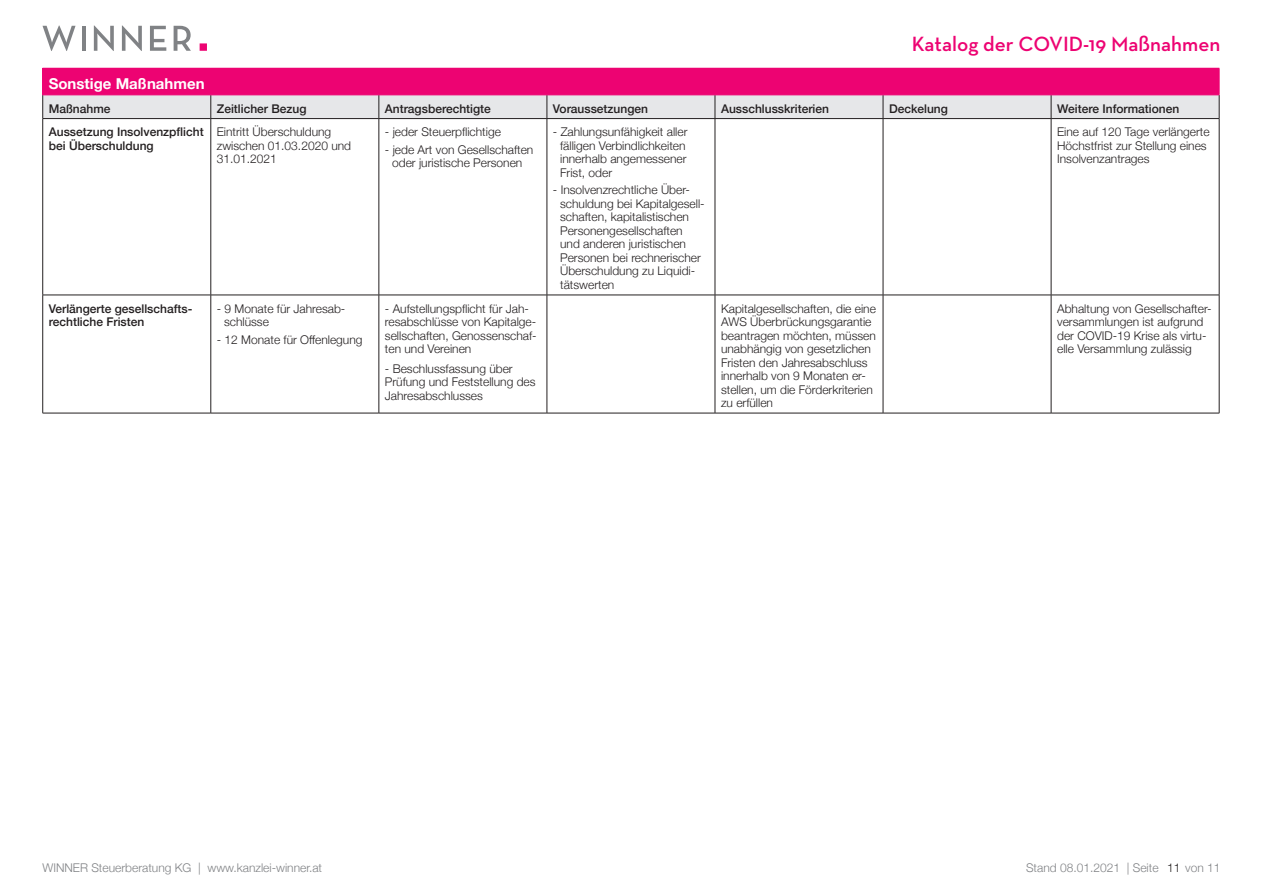
<style>
.page{position:relative;width:1263px;height:893px;background:#fff}
.page>*{position:absolute;margin:0;border:0;box-sizing:border-box;transform-origin:0 0}
.t1{font:600 21px "Neutraface Text";color:#ed0372}
.t2{font:700 15px "Helvetica Neue";color:#fff}
.t3{font:300 12px/13.5px "Helvetica Neue";color:#231f20}
.t4{font:500 12px/13.5px "Helvetica Neue";color:#231f20}
.t5{font:300 12px "Helvetica Neue";color:#808285}
.s1{color:#231f20}
</style>
<div class="page">
<svg style="left:200px;top:43px;width:7px;height:8px"></svg>
<svg style="left:43px;top:26px;width:33px;height:25px"></svg>
<hr style="left:82px;top:26px;width:4px;height:25px;background:#808285">
<svg style="left:94px;top:26px;width:20px;height:25px"></svg>
<svg style="left:122px;top:26px;width:20px;height:25px"></svg>
<svg style="left:150px;top:26px;width:16px;height:25px"></svg>
<svg style="left:174px;top:26px;width:17px;height:25px"></svg>
<hr style="left:42px;top:119px;width:1px;height:176px;background:#231f20">
<hr style="left:211px;top:119px;width:1px;height:176px;background:#231f20">
<hr style="left:379px;top:119px;width:1px;height:176px;background:#231f20">
<hr style="left:547px;top:119px;width:1px;height:176px;background:#231f20">
<hr style="left:715px;top:119px;width:1px;height:176px;background:#231f20">
<hr style="left:883px;top:119px;width:1px;height:176px;background:#231f20">
<hr style="left:1051px;top:119px;width:1px;height:176px;background:#231f20">
<hr style="left:1219px;top:119px;width:1px;height:176px;background:#231f20">
<hr style="left:43px;top:295px;width:168px;height:1px;background:#231f20">
<hr style="left:42px;top:295px;width:1px;height:118px;background:#231f20">
<hr style="left:211px;top:295px;width:168px;height:1px;background:#231f20">
<hr style="left:211px;top:295px;width:1px;height:118px;background:#231f20">
<hr style="left:379px;top:295px;width:168px;height:1px;background:#231f20">
<hr style="left:379px;top:295px;width:1px;height:118px;background:#231f20">
<hr style="left:547px;top:295px;width:168px;height:1px;background:#231f20">
<hr style="left:547px;top:295px;width:1px;height:118px;background:#231f20">
<hr style="left:715px;top:295px;width:168px;height:1px;background:#231f20">
<hr style="left:715px;top:295px;width:1px;height:118px;background:#231f20">
<hr style="left:883px;top:295px;width:168px;height:1px;background:#231f20">
<hr style="left:883px;top:295px;width:1px;height:118px;background:#231f20">
<hr style="left:1051px;top:295px;width:168px;height:1px;background:#231f20">
<hr style="left:1051px;top:295px;width:1px;height:118px;background:#231f20">
<hr style="left:1219px;top:295px;width:1px;height:118px;background:#231f20">
<hr style="left:43px;top:413px;width:168px;height:1px;background:#231f20">
<hr style="left:211px;top:413px;width:168px;height:1px;background:#231f20">
<hr style="left:379px;top:413px;width:168px;height:1px;background:#231f20">
<hr style="left:547px;top:413px;width:168px;height:1px;background:#231f20">
<hr style="left:715px;top:413px;width:168px;height:1px;background:#231f20">
<hr style="left:883px;top:413px;width:168px;height:1px;background:#231f20">
<hr style="left:1051px;top:413px;width:168px;height:1px;background:#231f20">
<svg style="left:42px;top:68px;width:1178px;height:51px;background:#e567a4"></svg>
<hr style="left:43px;top:95px;width:168px;height:1px;background:#ed0372">
<hr style="left:211px;top:95px;width:168px;height:1px;background:#ed0372">
<hr style="left:379px;top:95px;width:168px;height:1px;background:#ed0372">
<hr style="left:547px;top:95px;width:168px;height:1px;background:#ed0372">
<hr style="left:715px;top:95px;width:168px;height:1px;background:#ed0372">
<hr style="left:883px;top:95px;width:168px;height:1px;background:#ed0372">
<hr style="left:1051px;top:95px;width:168px;height:1px;background:#ed0372">
<h1 class="t1" style="left:912px;top:31px;width:310px">Katalog der COVID-19 Maßnahmen</h1>
<p class="t2" style="left:49px;top:72px;width:157px">Sonstige Maßnahmen</p>
<p class="t4" style="left:49px;top:101px;width:63px">Maßnahme</p>
<p class="t4" style="left:217px;top:101px;width:91px">Zeitlicher Bezug</p>
<p class="t4" style="left:385px;top:101px;width:108px">Antragsberechtigte</p>
<p class="t4" style="left:553px;top:101px;width:97px">Voraussetzungen</p>
<p class="t4" style="left:721px;top:101px;width:110px">Ausschlusskriterien</p>
<p class="t4" style="left:889px;top:101px;width:60px">Deckelung</p>
<p class="t4" style="left:1057px;top:101px;width:124px">Weitere Informationen</p>
<p class="t4" style="left:49px;top:124px;width:156px">Aussetzung Insolvenzpflicht bei Überschuldung</p>
<p class="t3" style="left:217px;top:124px;width:136px">Eintritt Überschuldung zwischen 01.03.2020 und<br>31.01.2021</p>
<p class="t3" style="left:385px;top:124px;width:118px">- jeder Steuerpflichtige</p>
<p class="t3" style="left:560px;top:124px;width:129px;text-indent:-7px">- Zahlungsunfähigkeit aller fälligen Verbindlichkeiten innerhalb angemessener<br>Frist, oder</p>
<p class="t3" style="left:560px;top:183px;width:146px;text-indent:-7px">- Insolvenzrechtliche Über&shy;schuldung bei Kapitalgesell&shy;schaften, kapitalistischen<br>Personengesellschaften und anderen juristischen<br>Personen bei rechnerischer<br>Überschuldung zu Liquidi&shy;tätswerten</p>
<p class="t3" style="left:1057px;top:124px;width:154px">Eine auf 120 Tage verlängerte<br>Höchstfrist zur Stellung eines<br>Insolvenzantrages</p>
<p class="t3" style="left:385px;top:142px;width:150px;text-align:center">- jede Art von Gesellschaften oder juristische Personen</p>
<p class="t4" style="left:49px;top:301px;width:145px">Verlängerte gesellschafts&shy;rechtliche Fristen</p>
<p class="t3" style="left:224px;top:301px;width:123px;text-indent:-7px">- 9 Monate für Jahresab&shy;schlüsse</p>
<p class="t3" style="left:217px;top:332px;width:147px">- 12 Monate für Offenlegung</p>
<p class="t3" style="left:385px;top:301px;width:153px">- Aufstellungspflicht für Jah&shy;resabschlüsse von Kapitalge&shy;sellschaften, Genossenschaf&shy;ten und Vereinen</p>
<p class="t3" style="left:385px;top:361px;width:152px">- Beschlussfassung über<br>Prüfung und Feststellung des<br>Jahresabschlusses</p>
<p class="t3" style="left:721px;top:301px;width:156px">Kapitalgesellschaften, die eine<br>AWS Überbrückungsgarantie beantragen möchten, müssen unabhängig von gesetzlichen<br>Fristen den Jahresabschluss innerhalb von 9 Monaten er&shy;stellen, um die Förderkriterien zu erfüllen</p>
<p class="t3" style="left:1057px;top:301px;width:156px">Abhaltung von Gesellschafter&shy;versammlungen ist aufgrund der COVID-19 Krise als virtu&shy;elle Versammlung zulässig</p>
<p class="t5" style="left:43px;top:858px;width:281px">WINNER Steuerberatung KG | www.kanzlei-winner.at</p>
<p class="t5" style="left:1026px;top:858px;width:196px">Stand 08.01.2021 | Seite <span class="s1">11</span> von 11</p>
</div>
